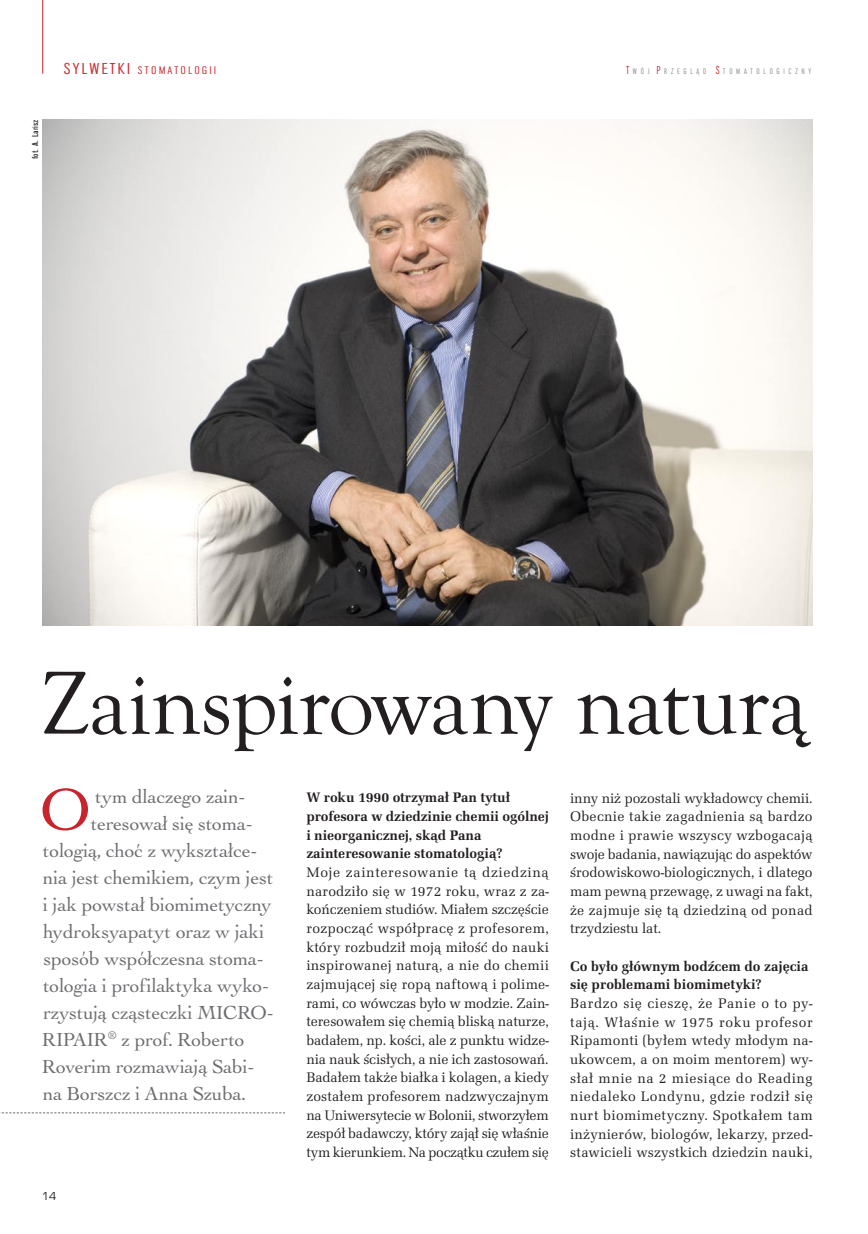
<style>
.page{position:relative;width:868px;height:1234px;background:#fff}
.page>*{position:absolute;margin:0;border:0;box-sizing:border-box;transform-origin:0 0}
.t1{font:92.55px "Goudy Old Sty TCE";letter-spacing:-.01em;color:#231f20}
.t2{font:60.15px "Cochin URWDCE Rom";color:#c8242b}
.t3{font:19.5px "Cochin URWDCE Rom";color:#6c6d70}
.t4{font:14.25px/18.6px "URW Latino TCE";letter-spacing:.01em;color:#231f20;text-align:justify}
.t5{font:700 14.25px/18.6px "URW Latino TCE";letter-spacing:-.005em;color:#231f20}
.t6{font:12px "Eurostile TCE";color:#231f20}
.t7{font:11.55px "URW Grotesk TCE Lig Con";letter-spacing:.145em;color:#c8242b;scale:1.25 1}
.t8{font:9px "Snv DCE Reg Con";color:#231f20}
.t9{font:8.4px "URW Grotesk TCE Lig Con";letter-spacing:.445em;color:#808285}
.s1{font-size:16.5px}
.s2{font-size:12px;color:#c8242b}
</style>
<div class="page">
<hr style="left:42px;top:0;width:1px;height:74px;background:#c8242b">
<img style="left:43px;top:119px;width:769px;height:506px">
<svg style="left:0;top:1112px;width:285px;height:1px"></svg>
<p class="t8" style="left:30px;top:159px;width:41px;rotate:-90deg">fot. A. Larisz</p>
<p class="t7" style="left:64px;top:64px;width:123px"><span class="s1">SYLWETKI</span> STOMATOLOGII</p>
<p class="t9" style="left:626px;top:67px;width:187px"><span class="s2">T</span>WÓJ <span class="s2">P</span>RZEGLĄD <span class="s2">S</span>T OMAT OLOGICZNY</p>
<h1 class="t1" style="left:40px;top:652px;width:768px">Zainspirowany naturą</h1>
<h2 class="t2" style="left:40px;top:769px;width:52px">O</h2>
<h3 class="t3" style="left:95px;top:783px;width:152px">tym dlaczego zain-</h3>
<h3 class="t3" style="left:91px;top:810px;width:163px">teresował się stoma-</h3>
<h3 class="t3" style="left:43px;top:837px;width:216px">tologią, choć z wykształce-</h3>
<h3 class="t3" style="left:43px;top:864px;width:231px">nia jest chemikiem, czym jest</h3>
<h3 class="t3" style="left:43px;top:891px;width:230px">i jak powstał biomimetyczny</h3>
<h3 class="t3" style="left:43px;top:918px;width:222px">hydroksyapatyt oraz w jaki</h3>
<h3 class="t3" style="left:43px;top:945px;width:222px">sposób współczesna stoma-</h3>
<h3 class="t3" style="left:43px;top:972px;width:227px">tologia i profilaktyka wyko-</h3>
<h3 class="t3" style="left:43px;top:999px;width:232px">rzystują cząsteczki MICRO-</h3>
<h3 class="t3" style="left:42px;top:1026px;width:204px">RIPAIR<sup>®</sup> z prof. Roberto</h3>
<h3 class="t3" style="left:42px;top:1053px;width:214px">Roverim rozmawiają Sabi-</h3>
<h3 class="t3" style="left:43px;top:1080px;width:204px">na Borszcz i Anna Szuba.</h3>
<p class="t6" style="left:42px;top:1189px;width:16px">14</p>
<p class="t5" style="left:306px;top:788px;width:244px">W roku 1990 otrzymał Pan tytuł profesora w dziedzinie chemii ogólnej i nieorganicznej, skąd Pana zainteresowanie stomatologią?</p>
<p class="t4" style="left:306px;top:863px;width:244px">Moje zainteresowanie tą dziedziną narodziło się w 1972 roku, wraz z za&shy;kończeniem studiów. Miałem szczęście rozpocząć współpracę z profesorem, który rozbudził moją miłość do nauki inspirowanej naturą, a nie do chemii zajmującej się ropą naftową i polime&shy;rami, co wówczas było w modzie. Zain&shy;teresowałem się chemią bliską naturze, badałem, np. kości, ale z punktu widze&shy;nia nauk ścisłych, a nie ich zastosowań.<br>Badałem także białka i kolagen, a kiedy zostałem profesorem nadzwyczajnym na Uniwersytecie w Bolonii, stworzyłem zespół badawczy, który zajął się właśnie tym kierunkiem. Na początku czułem się</p>
<p class="t4" style="left:570px;top:788px;width:244px">inny niż pozostali wykładowcy chemii.<br>Obecnie takie zagadnienia są bardzo modne i prawie wszyscy wzbogacają swoje badania, nawiązując do aspektów środowiskowo-biologicznych, i dlatego mam pewną przewagę, z uwagi na fakt, że zajmuje się tą dziedziną od ponad trzydziestu lat.</p>
<p class="t5" style="left:570px;top:956px;width:240px">Co było głównym bodźcem do zajęcia się problemami biomimetyki?</p>
<p class="t4" style="left:570px;top:993px;width:244px">Bardzo się cieszę, że Panie o to py&shy;tają. Właśnie w 1975 roku profesor Ripamonti (byłem wtedy młodym na&shy;ukowcem, a on moim mentorem) wy&shy;słał mnie na 2 miesiące do Reading niedaleko Londynu, gdzie rodził się nurt biomimetyczny. Spotkałem tam inżynierów, biologów, lekarzy, przed&shy;stawicieli wszystkich dziedzin nauki,</p>
</div>
